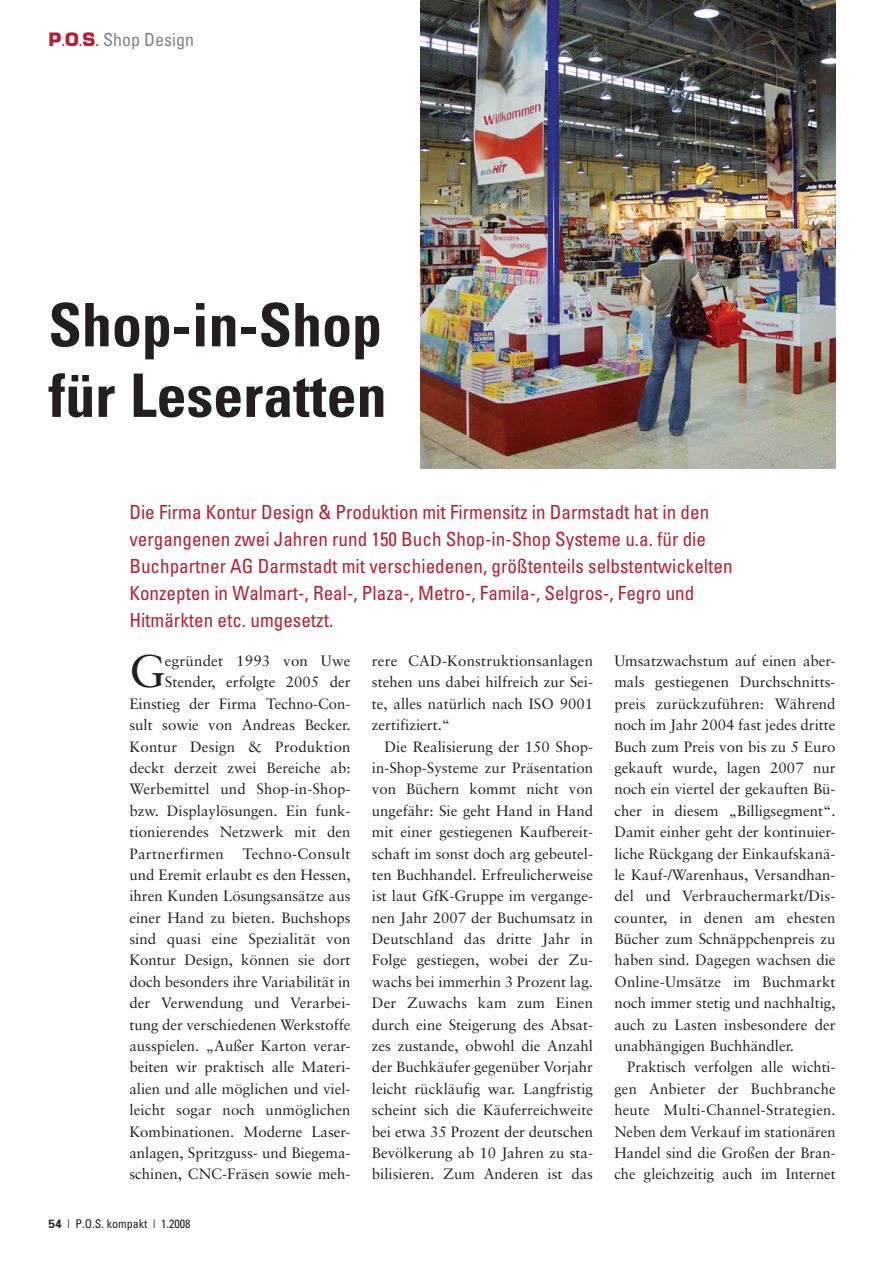
<style>
.page{position:relative;width:882px;height:1261px;background:#fff}
.page>*{position:absolute;margin:0;border:0;box-sizing:border-box;transform-origin:0 0}
.t1{font:700 condensed 60px/70.5px "Univers";color:#231f20}
.t2{font:45.6px "Sabon";color:#231f20}
.t3{font:condensed 19.5px/27px "Univers";color:#b61f33}
.t4{font:condensed 18px "Univers";color:#808285}
.t5{font:15px/21.3px "Sabon";color:#231f20;text-align:justify}
.t6{font:condensed 12px "Univers";color:#231f20}
.s1{font-family:"Eurostile";font-weight:700;font-stretch:normal;color:#b61f33}
.s2{font-family:"Eurostile";font-weight:700;font-stretch:normal;font-size:10.5px;color:#b61f33}
.s3{font-weight:700;font-stretch:normal}
</style>
<div class="page">
<img style="left:420px;top:0;width:415px;height:469px">
<p class="t4" style="left:49px;top:33px;width:147px"><span class="s1">P</span><span class="s2">.</span><span class="s1">O</span><span class="s2">.</span><span class="s1">S</span><span class="s2">.</span> Shop Design</p>
<h1 class="t1" style="left:49px;top:296px;width:339px">Shop-in-Shop für Leseratten</h1>
<p class="t3" style="left:129px;top:500px;width:604px">Die Firma Kontur Design &amp; Produktion mit Firmensitz in Darmstadt hat in den vergangenen zwei Jahren rund 150 Buch Shop-in-Shop Systeme u.a. für die Buchpartner AG Darmstadt mit verschiedenen, größtenteils selbstentwickelten Konzepten in Walmart-, Real-, Plaza-, Metro-, Famila-, Selgros-, Fegro und Hitmärkten etc. umgesetzt.</p>
<h2 class="t2" style="left:129px;top:652px;width:37px">G</h2>
<p class="t5" style="left:614px;top:651px;width:223px">Umsatzwachstum auf einen aber&shy;mals gestiegenen Durchschnitts&shy;preis zurückzuführen: Während noch im Jahr 2004 fast jedes dritte Buch zum Preis von bis zu 5 Euro gekauft wurde, lagen 2007 nur noch ein viertel der gekauften Bü&shy;cher in diesem „Billigsegment“.<br>Damit einher geht der kontinuier&shy;liche Rückgang der Einkaufskanä&shy;le Kauf-/Warenhaus, Versandhan&shy;del und Verbrauchermarkt/Dis&shy;counter, in denen am ehesten Bücher zum Schnäppchenpreis zu haben sind. Dagegen wachsen die Online-Umsätze im Buchmarkt noch immer stetig und nachhaltig, auch zu Lasten insbesondere der unabhängigen Buchhändler.</p>
<p class="t5" style="left:614px;top:1057px;width:223px;text-indent:13px">Praktisch verfolgen alle wichti&shy;gen Anbieter der Buchbranche heute Multi-Channel-Strategien.<br>Neben dem Verkauf im stationären Handel sind die Großen der Bran&shy;che gleichzeitig auch im Internet</p>
<p class="t5" style="left:129px;top:651px;width:223px;text-align:right">egründet 1993 von Uwe<br>Stender, erfolgte 2005 der<br>Einstieg der Firma Techno-Con&shy;sult sowie von Andreas Becker.<br>Kontur Design &amp; Produktion deckt derzeit zwei Bereiche ab:<br>Werbemittel und Shop-in-Shop&shy;bzw. Displaylösungen. Ein funk&shy;tionierendes Netzwerk mit den<br>Partnerfirmen Techno-Consult und Eremit erlaubt es den Hessen, ihren Kunden Lösungsansätze aus einer Hand zu bieten. Buchshops sind quasi eine Spezialität von<br>Kontur Design, können sie dort doch besonders ihre Variabilität in der Verwendung und Verarbei&shy;tung der verschiedenen Werkstoffe ausspielen. „Außer Karton verar&shy;beiten wir praktisch alle Materi&shy;alien und alle möglichen und viel&shy;leicht sogar noch unmöglichen<br>Kombinationen. Moderne Laser&shy;anlagen, Spritzguss- und Biegema&shy;schinen, CNC-Fräsen sowie meh-</p>
<p class="t5" style="left:372px;top:651px;width:223px">rere CAD-Konstruktionsanlagen stehen uns dabei hilfreich zur Sei&shy;te, alles natürlich nach ISO 9001 zertifiziert.“</p>
<p class="t5" style="left:372px;top:737px;width:223px;text-indent:13px">Die Realisierung der 150 Shop&shy;in-Shop-Systeme zur Präsentation von Büchern kommt nicht von ungefähr: Sie geht Hand in Hand mit einer gestiegenen Kaufbereit&shy;schaft im sonst doch arg gebeutel&shy;ten Buchhandel. Erfreulicherweise ist laut GfK-Gruppe im vergange&shy;nen Jahr 2007 der Buchumsatz in Deutschland das dritte Jahr in Folge gestiegen, wobei der Zu&shy;wachs bei immerhin 3 Prozent lag.<br>Der Zuwachs kam zum Einen durch eine Steigerung des Absat&shy;zes zustande, obwohl die Anzahl der Buchkäufer gegenüber Vorjahr leicht rückläufig war. Langfristig scheint sich die Käuferreichweite bei etwa 35 Prozent der deutschen Bevölkerung ab 10 Jahren zu sta&shy;bilisieren. Zum Anderen ist das</p>
<p class="t6" style="left:49px;top:1219px;width:143px"><span class="s3">54</span> | P.O.S. kompakt | 1.2008</p>
</div>
